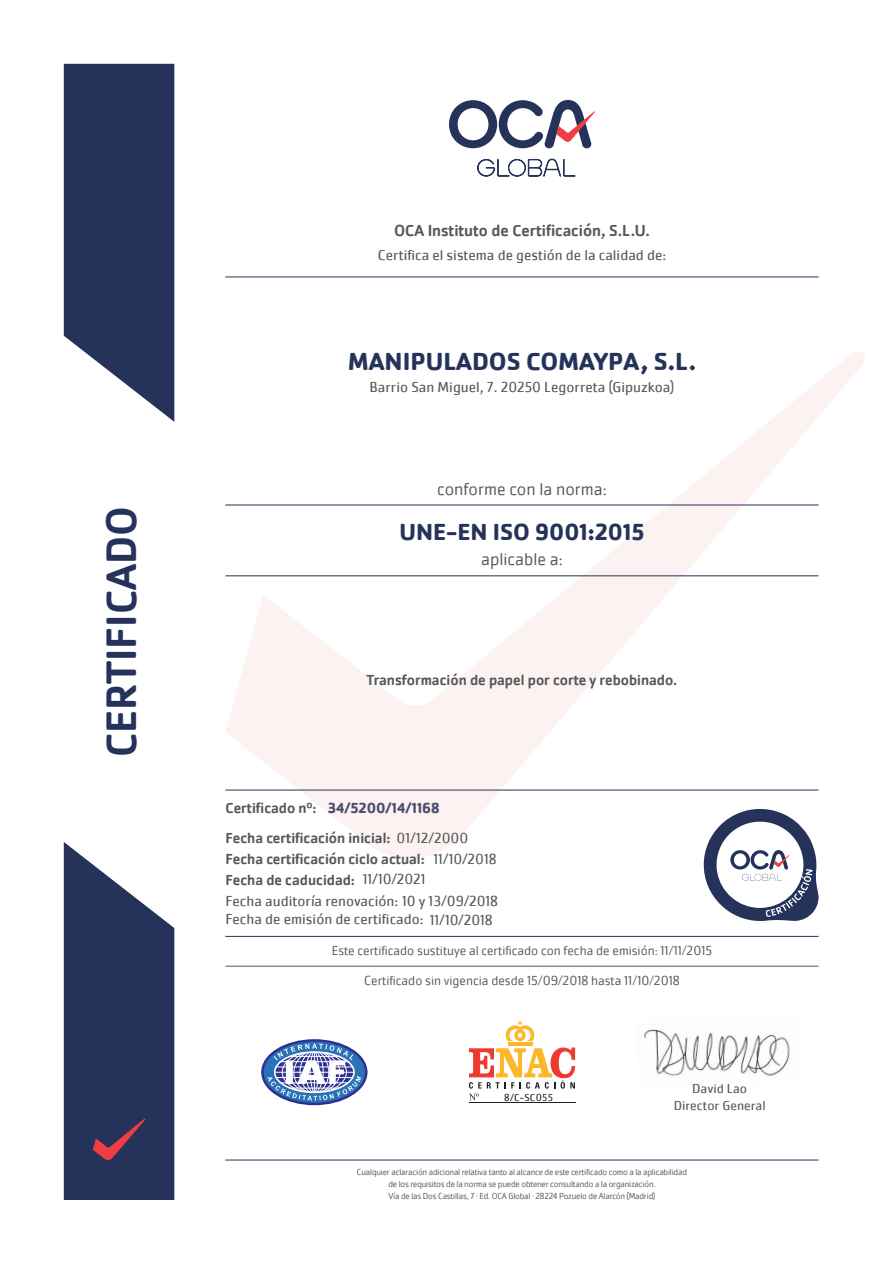
<style>
.page{position:relative;width:893px;height:1263px;background:#fff}
.page>*{position:absolute;margin:0;border:0;box-sizing:border-box;transform-origin:0 0}
.t1{font:500 43.95px "Cachet Pro";color:#25335a}
.t2{font:700 25.5px "Cachet Pro";color:#25335a}
.t3{font:700 24px "Cachet Pro";color:#25335a}
.t4{font:300 18px "Cachet Pro";color:#57585a}
.t5{font:500 16.5px "Cachet Pro";color:#57585a}
.t6{font:15px "Cachet Pro";color:#57585a}
.t7{font:500 15px "Cachet Pro";color:#57585a}
.t8{font:700 15px "Cachet Pro";color:#494e6e}
.t9{font:300 13.5px "Cachet Pro";color:#57585a}
.t10{font:13.5px "Cachet Pro";color:#57585a}
.t11{font:10.5px "Cachet Pro";letter-spacing:.025em;color:#231f20}
.t12{font:300 9px "Cachet Pro";letter-spacing:-.02em;color:#57585a}
.s1{font-weight:400}
</style>
<div class="page">
<svg style="left:225px;top:351px;width:640px;height:507px"></svg>
<svg style="left:64px;top:64px;width:110px;height:358px;background:#3f4b6d"></svg>
<svg style="left:449px;top:100px;width:146px;height:48px"></svg>
<svg style="left:477px;top:159px;width:99px;height:18px"></svg>
<svg style="left:64px;top:842px;width:110px;height:358px;background:#414b6d"></svg>
<hr style="left:225px;top:277px;width:594px;height:1px;background:#25335a">
<hr style="left:508px;top:1042px;width:24px;height:4px;background:#fcb828">
<svg style="left:506px;top:1021px;width:28px;height:20px"></svg>
<hr style="left:469px;top:1102px;width:106px;height:1px;background:#231f20">
<svg style="left:469px;top:1047px;width:106px;height:53px"></svg>
<svg style="left:262px;top:1040px;width:104px;height:64px"></svg>
<div style="left:261px;top:1039px;width:106px;height:66px;border:2px solid #2e3092;border-radius:50%"></div>
<svg style="left:267px;top:1043px;width:94px;height:57px"></svg>
<hr style="left:225px;top:575px;width:594px;height:1px;background:#25335a">
<hr style="left:225px;top:505px;width:594px;height:1px;background:#25335a">
<hr style="left:225px;top:1160px;width:594px;height:1px;background:#25335a">
<img style="left:644px;top:1029px;width:146px;height:47px">
<hr style="left:225px;top:790px;width:594px;height:1px;background:#25335a">
<hr style="left:225px;top:936px;width:594px;height:1px;background:#25335a">
<svg style="left:704px;top:809px;width:115px;height:112px"></svg>
<hr style="left:225px;top:966px;width:594px;height:1px;background:#57585a">
<p class="t1" style="left:96px;top:757px;width:253px;rotate:-90deg">CERTIFICADO</p>
<p class="t5" style="left:394px;top:221px;width:257px">OCA Instituto de Certificación, S.L.U.</p>
<p class="t6" style="left:378px;top:246px;width:290px">Certifica el sistema de gestión de la calidad de:</p>
<p class="t2" style="left:348px;top:345px;width:350px">MANIPULADOS COMAYPA, S.L.</p>
<p class="t6" style="left:369px;top:378px;width:306px">Barrio San Miguel, 7. 20250 Legorreta (Gipuzkoa)</p>
<p class="t4" style="left:437px;top:479px;width:171px">conforme con la norma:</p>
<p class="t3" style="left:399px;top:517px;width:246px">UNE-EN ISO 9001:2015</p>
<p class="t4" style="left:481px;top:549px;width:83px">aplicable a:</p>
<p class="t7" style="left:367px;top:672px;width:312px">Transformación de papel por corte y rebobinado.</p>
<p class="t8" style="left:328px;top:798px;width:113px">34/5200/14/1168</p>
<p class="t7" style="left:225px;top:799px;width:93px">Certificado nº:</p>
<p class="t7" style="left:225px;top:850px;width:201px">Fecha certificación ciclo actual:</p>
<p class="t7" style="left:225px;top:871px;width:131px">Fecha de caducidad:</p>
<p class="t6" style="left:363px;top:870px;width:64px">11/10/2021</p>
<p class="t6" style="left:225px;top:892px;width:274px">Fecha auditoría renovación: 10 y 13/09/2018</p>
<p class="t6" style="left:225px;top:910px;width:269px">Fecha de emisión de certificado: 11/10/2018</p>
<p class="t7" style="left:225px;top:829px;width:244px">Fecha certificación inicial: <span class="s1">01/12/2000</span></p>
<p class="t6" style="left:433px;top:850px;width:65px">11/10/2018</p>
<p class="t9" style="left:332px;top:943px;width:382px">Este certificado sustituye al certificado con fecha de emisión: 11/11/2015</p>
<p class="t9" style="left:364px;top:972px;width:317px">Certificado sin vigencia desde 15/09/2018 hasta 11/10/2018</p>
<p class="t11" style="left:504px;top:1091px;width:50px">8/C-SC055</p>
<p class="t10" style="left:692px;top:1080px;width:56px">David Lao</p>
<p class="t10" style="left:674px;top:1097px;width:93px">Director General</p>
<p class="t12" style="left:357px;top:1166px;width:332px">Cualquier aclaración adicional relativa tanto al alcance de este certificado como a la aplicabilidad</p>
<p class="t12" style="left:388px;top:1178px;width:269px">de los requisitos de la norma se puede obtener consultando a la organización.</p>
<p class="t12" style="left:388px;top:1190px;width:268px">Vía de las Dos Castillas, 7 · Ed. OCA Global · 28224 Pozuelo de Alarcón (Madrid)</p>
</div>
